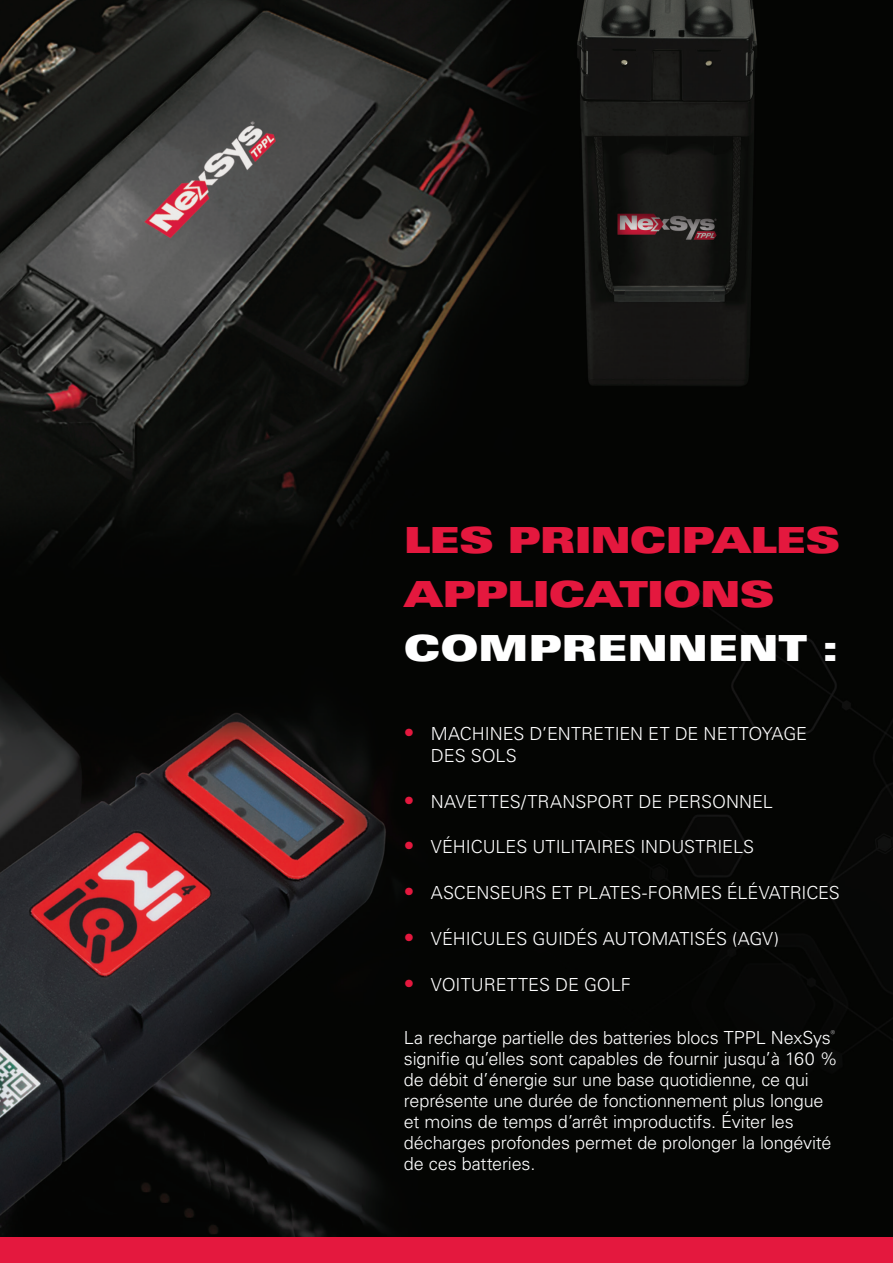
<style>
.page{position:relative;width:893px;height:1263px;background:#fff}
.page>*{position:absolute;margin:0;border:0;box-sizing:border-box;transform-origin:0 0}
.t1{font:36px/54px "Univers LT Pro X Black Ext";letter-spacing:-.03em;color:#e4183e}
.t2{font:36px "Univers LT Pro X Black Ext";color:#fff}
.t3{font:300 18px/21px "Univers LT Pro 45";letter-spacing:-.01em;color:#fff}
.s1{font-size:21px;color:#e4183e}
</style>
<div class="page">
<img style="left:0;top:0;width:893px;height:1238px">
<div style="left:0;top:1238px;width:893px;height:25px;background:#e4183e"></div>
<h1 class="t1" style="left:404px;top:513px;width:438px">LES PRINCIPALES<br>APPLICATIONS</h1>
<h1 class="t2" style="left:404px;top:626px;width:435px">COMPRENNENT :</h1>
<p class="t3" style="left:431px;top:722px;width:378px;line-height:21.6px;text-indent:-27px"><span class="s1">•</span> MACHINES D’ENTRETIEN ET DE NETTOYAGE<br>DES SOLS</p>
<p class="t3" style="left:404px;top:790px;width:370px"><span class="s1">•</span> NAVETTES/TRANSPORT DE PERSONNEL</p>
<p class="t3" style="left:404px;top:836px;width:352px"><span class="s1">•</span> VÉHICULES UTILITAIRES INDUSTRIELS</p>
<p class="t3" style="left:404px;top:882px;width:437px"><span class="s1">•</span> ASCENSEURS ET PLATES-FORMES ÉLÉVATRICES</p>
<p class="t3" style="left:404px;top:927px;width:376px"><span class="s1">•</span> VÉHICULES GUIDÉS AUTOMATISÉS (AGV)</p>
<p class="t3" style="left:404px;top:973px;width:228px"><span class="s1">•</span> VOITURETTES DE GOLF</p>
<p class="t3" style="left:404px;top:1027px;width:435px">La recharge partielle des batteries blocs TPPL NexSys<sup>® </sup>signifie qu’elles sont capables de fournir jusqu’à 160 % de débit d’énergie sur une base quotidienne, ce qui représente une durée de fonctionnement plus longue et moins de temps d’arrêt improductifs. Éviter les décharges profondes permet de prolonger la longévité de ces batteries.</p>
</div>
